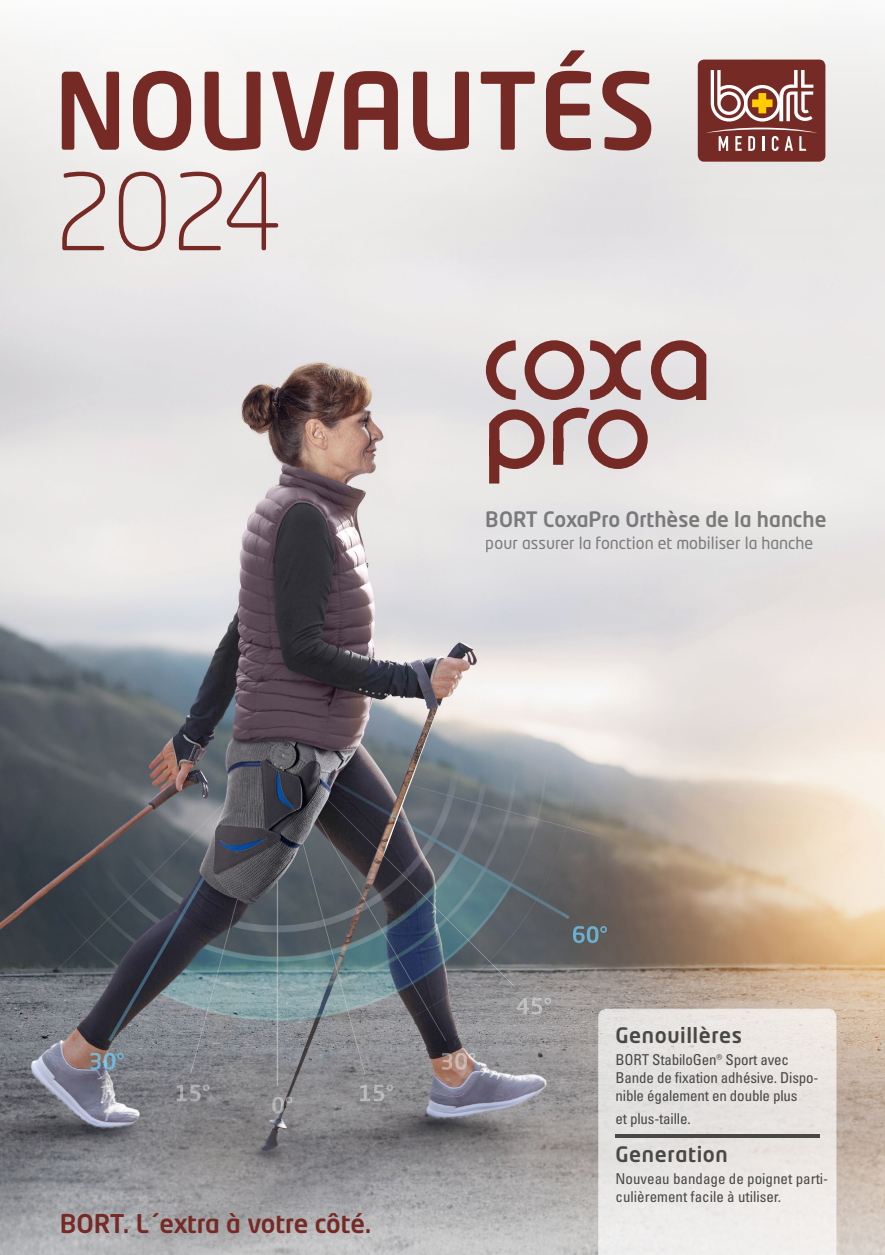
<style>
.page{position:relative;width:885px;height:1255px;background:#fff}
.page>*{position:absolute;margin:0;border:0;box-sizing:border-box;transform-origin:0 0}
.t1{font:500 105px "Neo Tech Pro";letter-spacing:.005em;color:#762a26}
.t2{font:300 105px "Neo Tech Std";color:#762a26}
.t3{font:500 25.5px "Neo Tech Pro";letter-spacing:-.015em;color:#762a26}
.t4{font:500 21px "Neo Tech Pro";color:#6e6e6e}
.t5{font:500 21px "Neo Tech Pro";letter-spacing:.025em;color:#484847}
.t6{font:16.5px "Neo Tech Std";color:#6e6e6e}
.t7{font:condensed 15px/18px "Univers LT Pro";letter-spacing:-.01em;color:#484847}
</style>
<div class="page">
<img style="left:0;top:27px;width:884px;height:1115px">
<svg style="left:0;top:1142px;width:884px;height:112px;background:#a4a2a4"></svg>
<div style="left:697px;top:60px;width:128px;height:102px;background:#762a26;border-radius:6px"></div>
<svg style="left:710px;top:70px;width:103px;height:51px"></svg>
<svg style="left:706px;top:128px;width:111px;height:23px"></svg>
<svg style="left:480px;top:335px;width:235px;height:159px;background:#c9b4b3"></svg>
<svg style="left:598px;top:1008px;width:238px;height:246px;background:#e7e4e2"></svg>
<svg style="left:615px;top:1133px;width:204px;height:4px"></svg>
<h1 class="t1" style="left:54px;top:45px;width:603px">NOUVAUTÉS</h1>
<h1 class="t2" style="left:54px;top:149px;width:229px">2024</h1>
<h3 class="t4" style="left:486px;top:505px;width:342px">BORT CoxaPro Orthèse de la hanche</h3>
<p class="t6" style="left:486px;top:533px;width:329px">pour assurer la fonction et mobiliser la hanche</p>
<h2 class="t3" style="left:60px;top:1207px;width:313px">BORT. L´extra à votre côté.</h2>
<h3 class="t5" style="left:615px;top:1021px;width:128px">Genouillères</h3>
<p class="t7" style="left:615px;top:1050px;width:204px">BORT StabiloGen® Sport avec<br>Bande de fixation adhésive. Dispo&shy;nible également en double plus</p>
<p class="t7" style="left:615px;top:1108px;width:77px">et plus-taille.</p>
<h3 class="t5" style="left:615px;top:1140px;width:114px">Generation</h3>
<p class="t7" style="left:615px;top:1169px;width:214px">Nouveau bandage de poignet parti&shy;culièrement facile à utiliser.</p>
</div>
